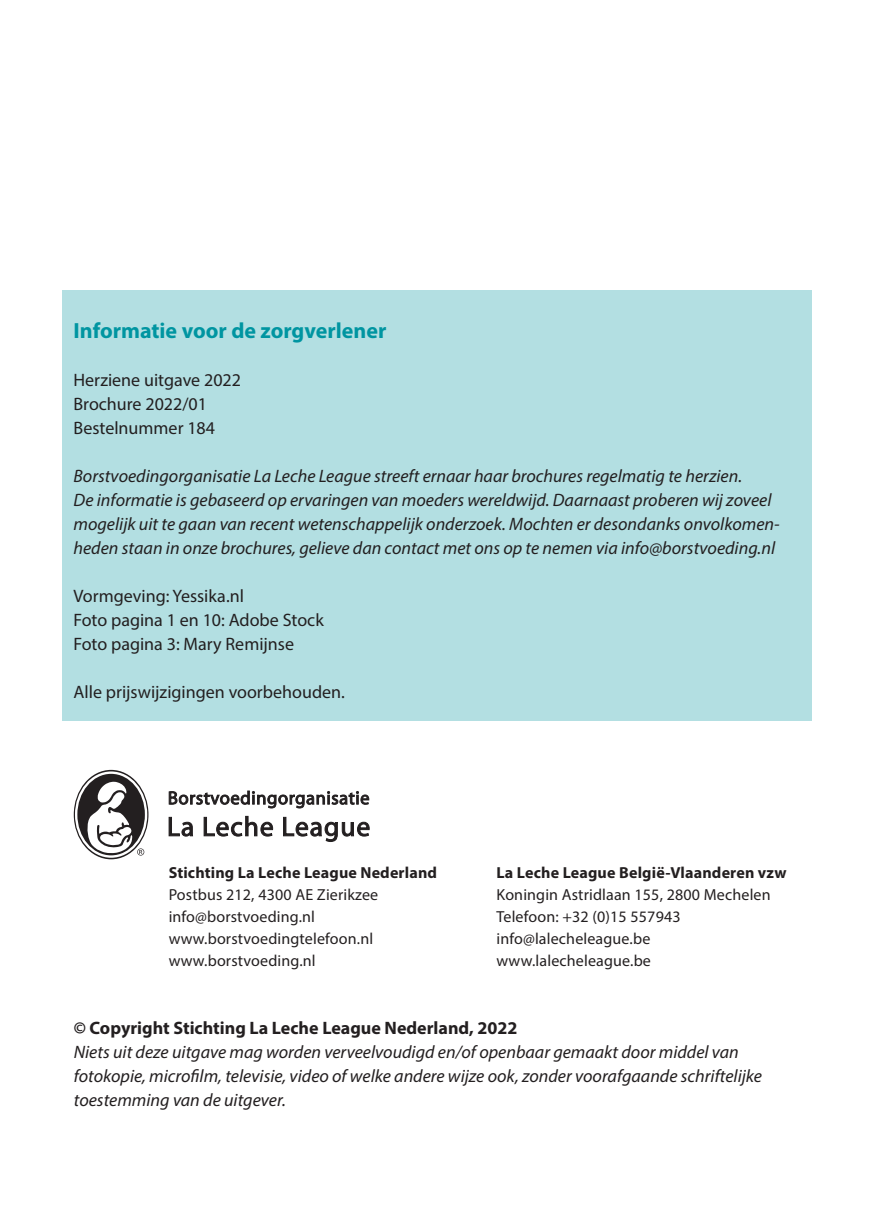
<style>
.page{position:relative;width:874px;height:1225px;background:#fff}
.page>*{position:absolute;margin:0;border:0;box-sizing:border-box;transform-origin:0 0}
.t1{font:700 22px "Myriad Pro";color:#0095a1}
.t2{font:italic 18px/24px "Myriad Pro";color:#231f20}
.t3{font:18px/24px "Myriad Pro";color:#231f20}
.t4{font:700 18px "Myriad Pro";color:#231f20}
.t5{font:16px/22px "Myriad Pro";letter-spacing:.01em;color:#231f20}
.t6{font:700 16px "Myriad Pro";letter-spacing:.01em;color:#231f20}
</style>
<div class="page">
<div style="left:62px;top:290px;width:749px;height:430px;background:#b3dfe2"></div>
<svg style="left:169px;top:791px;width:200px;height:17px"></svg>
<svg style="left:169px;top:817px;width:24px;height:19px"></svg>
<svg style="left:204px;top:816px;width:69px;height:20px"></svg>
<svg style="left:283px;top:817px;width:86px;height:24px"></svg>
<svg style="left:74px;top:770px;width:74px;height:89px"></svg>
<p class="t1" style="left:73px;top:316px;width:314px">Informatie voor de zorgverlener</p>
<p class="t3" style="left:73px;top:367px;width:169px">Herziene uitgave 2022<br>Brochure 2022/01<br>Bestelnummer 184</p>
<p class="t2" style="left:73px;top:463px;width:707px">Borstvoedingorganisatie La Leche League streeft ernaar haar brochures regelmatig te herzien.<br>De informatie is gebaseerd op ervaringen van moeders wereldwijd. Daarnaast proberen wij zoveel mogelijk uit te gaan van recent wetenschappelijk onderzoek. Mochten er desondanks onvolkomen&shy;heden staan in onze brochures, gelieve dan contact met ons op te nemen via info@borstvoeding.nl</p>
<p class="t3" style="left:73px;top:583px;width:252px">Vormgeving: Yessika.nl<br>Foto pagina 1 en 10: Adobe Stock<br>Foto pagina 3: Mary Remijnse</p>
<p class="t3" style="left:73px;top:679px;width:273px">Alle prijswijzigingen voorbehouden.</p>
<p class="t6" style="left:169px;top:862px;width:270px">Stichting La Leche League Nederland</p>
<p class="t5" style="left:169px;top:883px;width:211px">Postbus 212, 4300 AE Zierikzee info@borstvoeding.nl www.borstvoedingtelefoon.nl www.borstvoeding.nl</p>
<p class="t6" style="left:496px;top:862px;width:291px">La Leche League België-Vlaanderen vzw</p>
<p class="t5" style="left:496px;top:883px;width:275px">Koningin Astridlaan 155, 2800 Mechelen<br>Telefoon: +32 (0)15 557943 info@lalecheleague.be www.lalecheleague.be</p>
<p class="t4" style="left:74px;top:1016px;width:445px">© Copyright Stichting La Leche League Nederland, 2022</p>
<p class="t2" style="left:74px;top:1039px;width:689px">Niets uit deze uitgave mag worden verveelvoudigd en/of openbaar gemaakt door middel van fotokopie, microfilm, televisie, video of welke andere wijze ook, zonder voorafgaande schriftelijke toestemming van de uitgever.</p>
</div>
